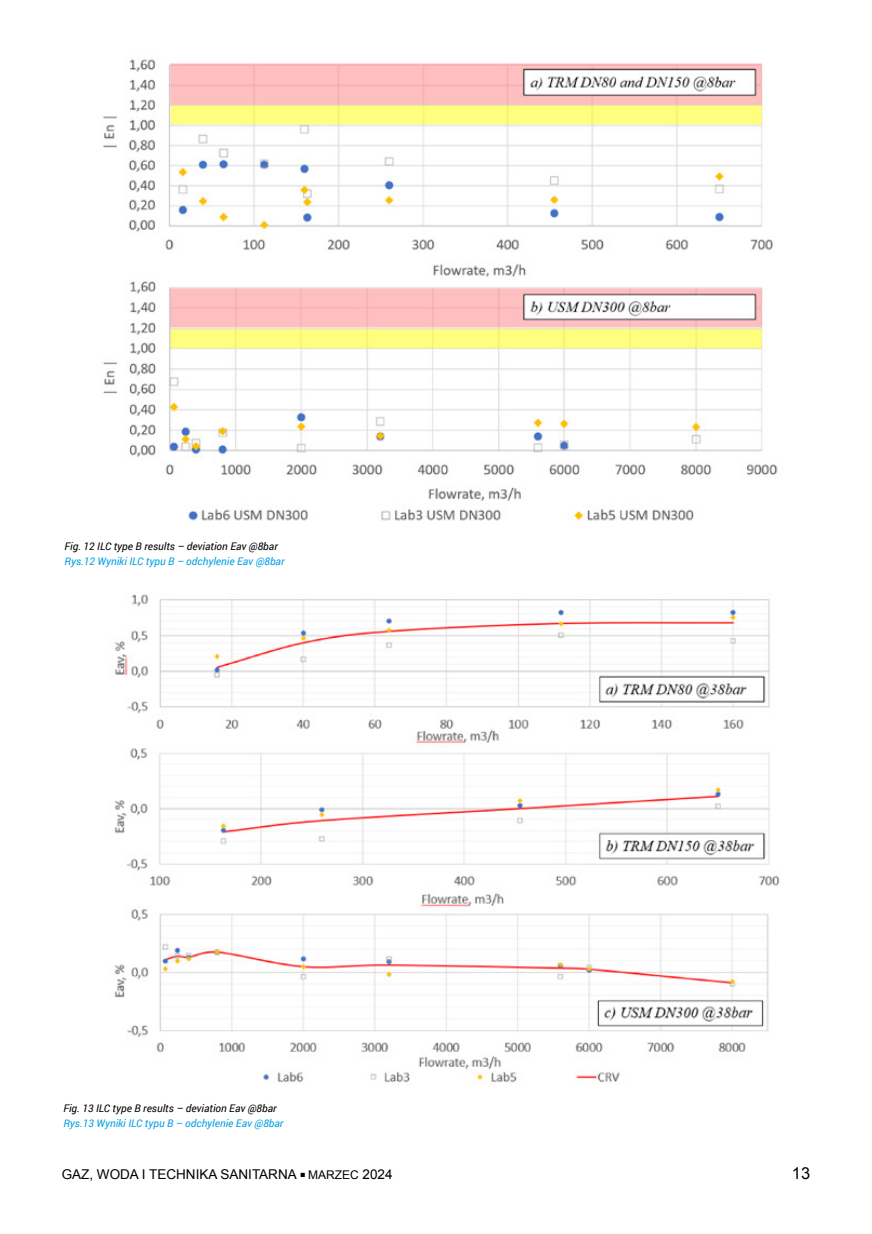
<style>
.page{position:relative;width:872px;height:1234px;background:#fff}
.page>*{position:absolute;margin:0;border:0;box-sizing:border-box;transform-origin:0 0}
.t1{font:16.5px "Arial";color:#000}
.t2{font:13.5px "Arial";color:#000}
.t3{font:italic 10.5px "Roboto";color:#000}
.t4{font:italic 10.5px "Roboto";color:#009fe3}
.s1{font-size:9px}
.s2{font-size:12px}
</style>
<div class="page">
<img style="left:103px;top:59px;width:675px;height:462px">
<img style="left:114px;top:594px;width:666px;height:488px">
<p class="t3" style="left:64px;top:539px;width:215px">Fig. 12 ILC type B results – deviation Eav @8bar</p>
<p class="t4" style="left:64px;top:554px;width:222px">Rys.12 Wyniki ILC typu B – odchylenie Eav @8bar</p>
<p class="t3" style="left:63px;top:1100px;width:215px">Fig. 13 ILC type B results – deviation Eav @8bar</p>
<p class="t4" style="left:63px;top:1115px;width:222px">Rys.13 Wyniki ILC typu B – odchylenie Eav @8bar</p>
<p class="t2" style="left:62px;top:1164px;width:332px">GAZ, WODA I TECHNIKA SANITARNA <span class="s1">■</span> <span class="s2">MARZEC</span> 2024</p>
<h1 class="t1" style="left:792px;top:1161px;width:20px">13</h1>
</div>
